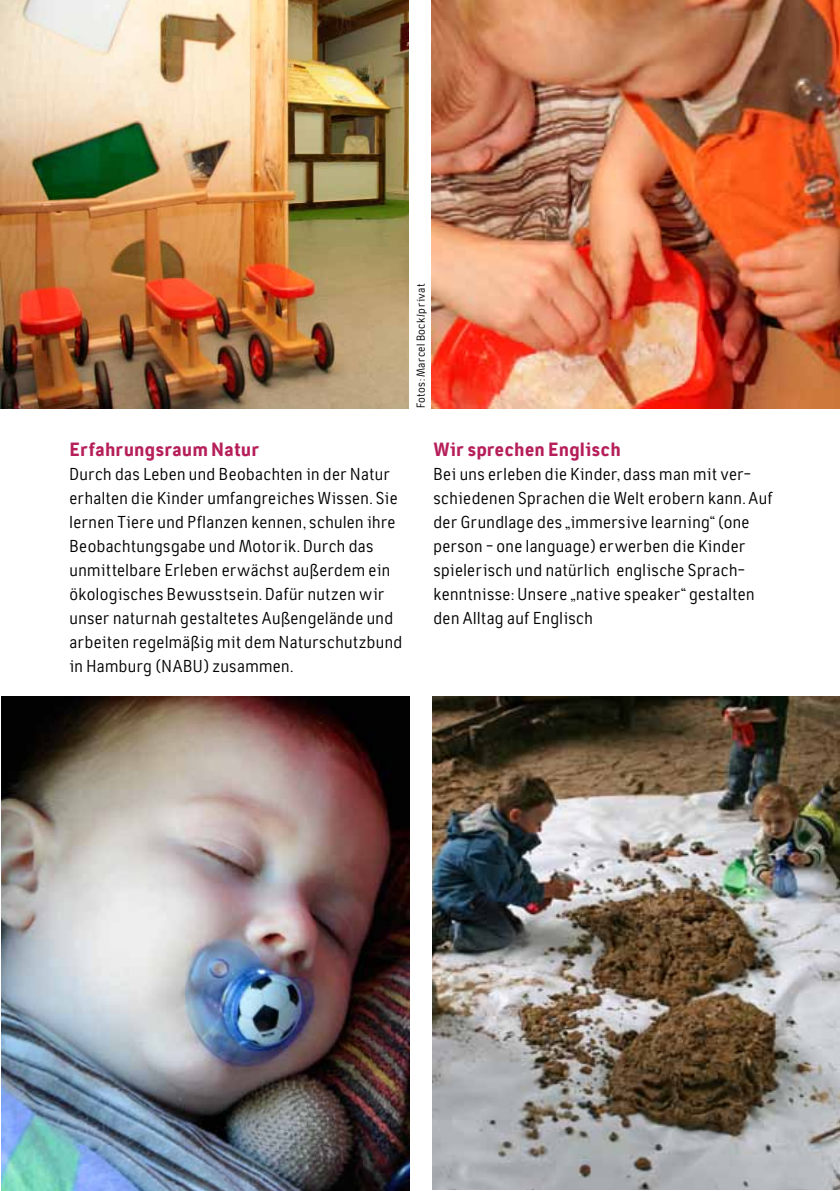
<style>
.page{position:relative;width:840px;height:1191px;background:#fff}
.page>*{position:absolute;margin:0;border:0;box-sizing:border-box;transform-origin:0 0}
.t1{font:800 20px "Tempelhof";letter-spacing:.005em;color:#b61e59}
.t2{font:18px/24px "Tempelhof";letter-spacing:.01em;color:#000}
.t3{font:12px "Tempelhof";letter-spacing:.025em;color:#000}
</style>
<div class="page">
<img style="left:0;top:0;width:408px;height:408px">
<img style="left:431px;top:0;width:408px;height:408px">
<img style="left:432px;top:696px;width:407px;height:493px">
<img style="left:1px;top:696px;width:408px;height:495px">
<p class="t1" style="left:69px;top:438px;width:191px">Erfahrungsraum Natur</p>
<p class="t2" style="left:69px;top:462px;width:334px">Durch das Leben und Beobachten in der Natur erhalten die Kinder umfangreiches Wissen. Sie lernen Tiere und Pflanzen kennen, schulen ihre Beobachtungsgabe und Motorik. Durch das unmittelbare Erleben erwächst außerdem ein ökologisches Bewusstsein. Dafür nutzen wir unser naturnah gestaltetes Außengelände und arbeiten regelmäßig mit dem Naturschutzbund in Hamburg (NABU) zusammen.</p>
<p class="t3" style="left:414px;top:408px;width:126px;rotate:-90deg">Fotos: Marcel Bock/privat</p>
<p class="t1" style="left:433px;top:438px;width:189px">Wir sprechen Englisch</p>
<p class="t2" style="left:433px;top:462px;width:341px">Bei uns erleben die Kinder, dass man mit ver&shy;schiedenen Sprachen die Welt erobern kann. Auf der Grundlage des „immersive learning“ (one person - one language) erwerben die Kinder spielerisch und natürlich englische Sprach&shy;kenntnisse: Unsere „native speaker“ gestalten den Alltag auf Englisch</p>
</div>
